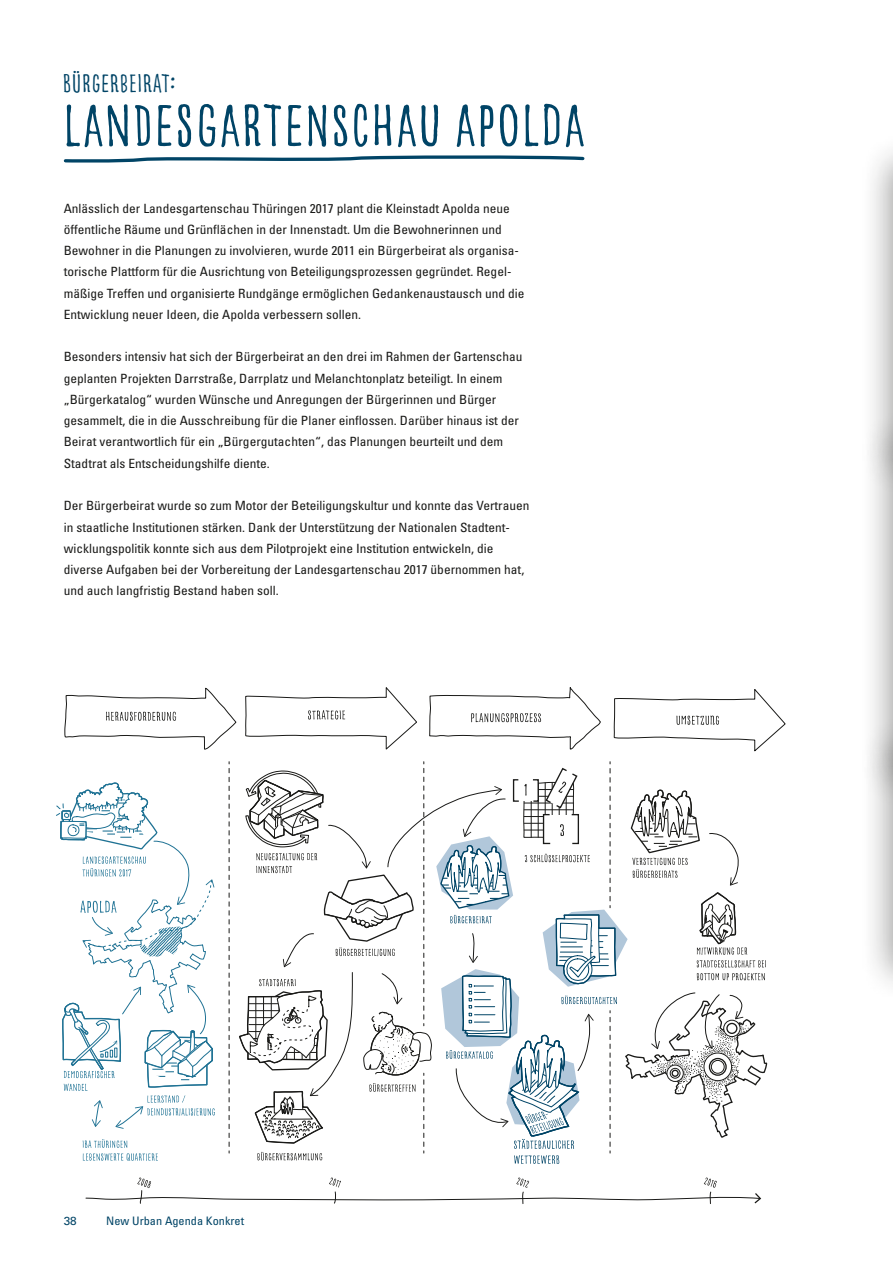
<style>
.page{position:relative;width:893px;height:1263px;background:#fff}
.page>*{position:absolute;margin:0;border:0;box-sizing:border-box;transform-origin:0 0}
.DE___head_4_gl_42pt{font:63px "Goodlife Sans Condensed";color:#046}
.DE___head_4_gl_42pt-2{font:27px "Goodlife Sans Condensed";color:#046}
.DE___copy{font:condensed 12.75px/21.3px "Univers LT Std";color:#1a1a18;scale:1.05 1}
.t1{font:condensed 11.7px "Univers LT Std";color:#046;scale:1.05 1}
.t2{font:11.7px "Univers LT Std";color:#046}
</style>
<div class="page">
<div style="left:860px;top:409px;width:33px;height:401px;background:#1a1a18;opacity:.5"></div>
<div style="left:860px;top:715px;width:33px;height:288px;background:#1a1a18;opacity:.5"></div>
<div style="left:860px;top:132px;width:33px;height:364px;background:#1a1a18;opacity:.5"></div>
<svg style="left:56px;top:687px;width:730px;height:517px"></svg>
<svg style="left:63px;top:155px;width:522px;height:8px"></svg>
<h4 class="DE___head_4_gl_42pt-2" style="left:63px;top:68px;width:115px">BÜRGERBEIRAT:</h4>
<h4 class="DE___head_4_gl_42pt" style="left:63px;top:90px;width:524px">LANDESGARTENSCHAU APOLDA</h4>
<p class="DE___copy" style="left:64px;top:197px;width:440px">Anlässlich der Landesgartenschau Thüringen 2017 plant die Kleinstadt Apolda neue öffentliche Räume und Grünflächen in der Innenstadt. Um die Bewohnerinnen und Bewohner in die Planungen zu involvieren, wurde 2011 ein Bürgerbeirat als organisa&shy;torische Plattform für die Ausrichtung von Beteiligungsprozessen gegründet. Regel&shy;mäßige Treffen und organisierte Rundgänge ermöglichen Gedankenaustausch und die Entwicklung neuer Ideen, die Apolda verbessern sollen.</p>
<p class="DE___copy" style="left:64px;top:346px;width:438px">Besonders intensiv hat sich der Bürgerbeirat an den drei im Rahmen der Gartenschau geplanten Projekten Darrstraße, Darrplatz und Melanchtonplatz beteiligt. In einem „Bürgerkatalog“ wurden Wünsche und Anregungen der Bürgerinnen und Bürger gesammelt, die in die Ausschreibung für die Planer einflossen. Darüber hinaus ist der Beirat verantwortlich für ein „Bürgergutachten“, das Planungen beurteilt und dem Stadtrat als Entscheidungshilfe diente.</p>
<p class="DE___copy" style="left:64px;top:495px;width:445px">Der Bürgerbeirat wurde so zum Motor der Beteiligungskultur und konnte das Vertrauen in staatliche Institutionen stärken. Dank der Unterstützung der Nationalen Stadtent&shy;wicklungspolitik konnte sich aus dem Pilotprojekt eine Institution entwickeln, die diverse Aufgaben bei der Vorbereitung der Landesgartenschau 2017 übernommen hat, und auch langfristig Bestand haben soll.</p>
<p class="t2" style="left:64px;top:1213px;width:15px">38</p>
<p class="t1" style="left:106px;top:1213px;width:133px">New Urban Agenda Konkret</p>
</div>
